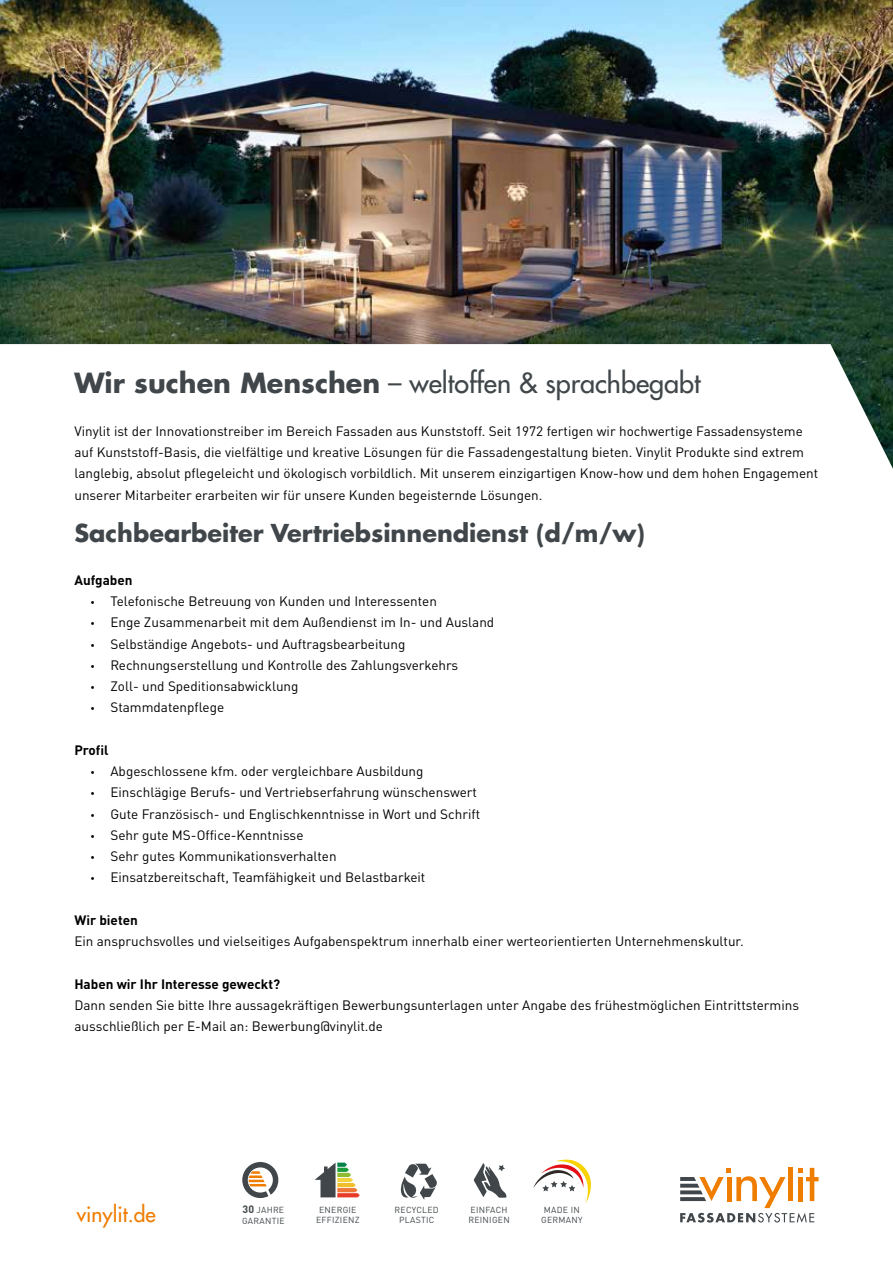
<style>
.page{position:relative;width:893px;height:1263px;background:#fff}
.page>*{position:absolute;margin:0;border:0;box-sizing:border-box;transform-origin:0 0}
.t1{font:500 27px "Futura LT Pro";color:#404649}
.t2{font:700 24px "Futura LT Pro";color:#404649}
.t3{font:500 21px "Futura LT Pro";color:#ef7d00}
.t4{font:13.5px/21.3px "DIN Pro";color:#000}
.t5{font:700 13.5px "DIN Pro";color:#000}
.t6{font:8.7px/10.5px "DIN Pro";letter-spacing:.03em;color:#404649;text-align:center}
.s1{font-weight:700}
.s2{font-family:"Myriad Pro"}
.s3{font-weight:700;font-size:10.65px}
</style>
<div class="page">
<svg style="left:680px;top:1168px;width:139px;height:54px"></svg>
<img style="left:0;top:0;width:893px;height:344px">
<svg style="left:0;top:344px;width:893px;height:125px"></svg>
<svg style="left:315px;top:1162px;width:45px;height:35px"></svg>
<svg style="left:401px;top:1163px;width:36px;height:37px"></svg>
<svg style="left:242px;top:1162px;width:36px;height:36px"></svg>
<svg style="left:474px;top:1163px;width:32px;height:35px"></svg>
<svg style="left:533px;top:1159px;width:58px;height:44px"></svg>
<h1 class="t1" style="left:74px;top:363px;width:628px"><span class="s1">Wir suchen Menschen</span> – weltoffen &amp; sprachbegabt</h1>
<p class="t4" style="left:74px;top:419px;width:745px">Vinylit ist der Innovationstreiber im Bereich Fassaden aus Kunststoff. Seit 1972 fertigen wir hochwertige Fassadensysteme auf Kunststoff-Basis, die vielfältige und kreative Lösungen für die Fassadengestaltung bieten. Vinylit Produkte sind extrem langlebig, absolut pflegeleicht und ökologisch vorbildlich. Mit unserem einzigartigen Know-how und dem hohen Engagement unserer Mitarbeiter erarbeiten wir für unsere Kunden begeisternde Lösungen.</p>
<h2 class="t2" style="left:74px;top:515px;width:572px">Sachbearbeiter Vertriebsinnendienst (d/m/w)</h2>
<p class="t5" style="left:74px;top:569px;width:60px">Aufgaben</p>
<p class="t4" style="left:91px;top:589px;width:348px"><span class="s2">•</span> Telefonische Betreuung von Kunden und Interessenten</p>
<p class="t4" style="left:91px;top:610px;width:405px"><span class="s2">•</span> Enge Zusammenarbeit mit dem Außendienst im In- und Ausland</p>
<p class="t4" style="left:91px;top:632px;width:316px"><span class="s2">•</span> Selbständige Angebots- und Auftragsbearbeitung</p>
<p class="t4" style="left:91px;top:653px;width:369px"><span class="s2">•</span> Rechnungserstellung und Kontrolle des Zahlungsverkehrs</p>
<p class="t4" style="left:91px;top:674px;width:209px"><span class="s2">•</span> Zoll- und Speditionsabwicklung</p>
<p class="t4" style="left:91px;top:695px;width:135px"><span class="s2">•</span> Stammdatenpflege</p>
<p class="t5" style="left:74px;top:739px;width:36px">Profil</p>
<p class="t4" style="left:91px;top:759px;width:334px"><span class="s2">•</span> Abgeschlossene kfm. oder vergleichbare Ausbildung</p>
<p class="t4" style="left:91px;top:780px;width:388px"><span class="s2">•</span> Einschlägige Berufs- und Vertriebserfahrung wünschenswert</p>
<p class="t4" style="left:91px;top:802px;width:391px"><span class="s2">•</span> Gute Französisch- und Englischkenntnisse in Wort und Schrift</p>
<p class="t4" style="left:91px;top:823px;width:214px"><span class="s2">•</span> Sehr gute MS-Office-Kenntnisse</p>
<p class="t4" style="left:91px;top:844px;width:247px"><span class="s2">•</span> Sehr gutes Kommunikationsverhalten</p>
<p class="t4" style="left:91px;top:865px;width:336px"><span class="s2">•</span> Einsatzbereitschaft, Teamfähigkeit und Belastbarkeit</p>
<p class="t5" style="left:74px;top:909px;width:65px">Wir bieten</p>
<p class="t4" style="left:74px;top:929px;width:671px">Ein anspruchsvolles und vielseitiges Aufgabenspektrum innerhalb einer werteorientierten Unternehmenskultur.</p>
<p class="t5" style="left:74px;top:972px;width:207px">Haben wir Ihr Interesse geweckt?</p>
<p class="t4" style="left:74px;top:993px;width:726px">Dann senden Sie bitte Ihre aussagekräftigen Bewerbungsunterlagen unter Angabe des frühestmöglichen Eintrittstermins ausschließlich per E-Mail an: Bewerbung@vinylit.de</p>
<h3 class="t3" style="left:77px;top:1198px;width:80px">vinylit.de</h3>
<p class="t6" style="left:242px;top:1204px;width:44px;text-align:left"><span class="s3">30</span> JAHRE<br>GARANTIE</p>
<p class="t6" style="left:541px;top:1203px;width:43px">MADE IN<br>GERMANY</p>
<p class="t6" style="left:316px;top:1203px;width:45px">ENERGIE<br>EFFIZIENZ</p>
<p class="t6" style="left:395px;top:1203px;width:46px">RECYCLED<br>PLASTIC</p>
<p class="t6" style="left:468px;top:1203px;width:43px;text-align:left">EINFACH<br>REINIGEN</p>
</div>
